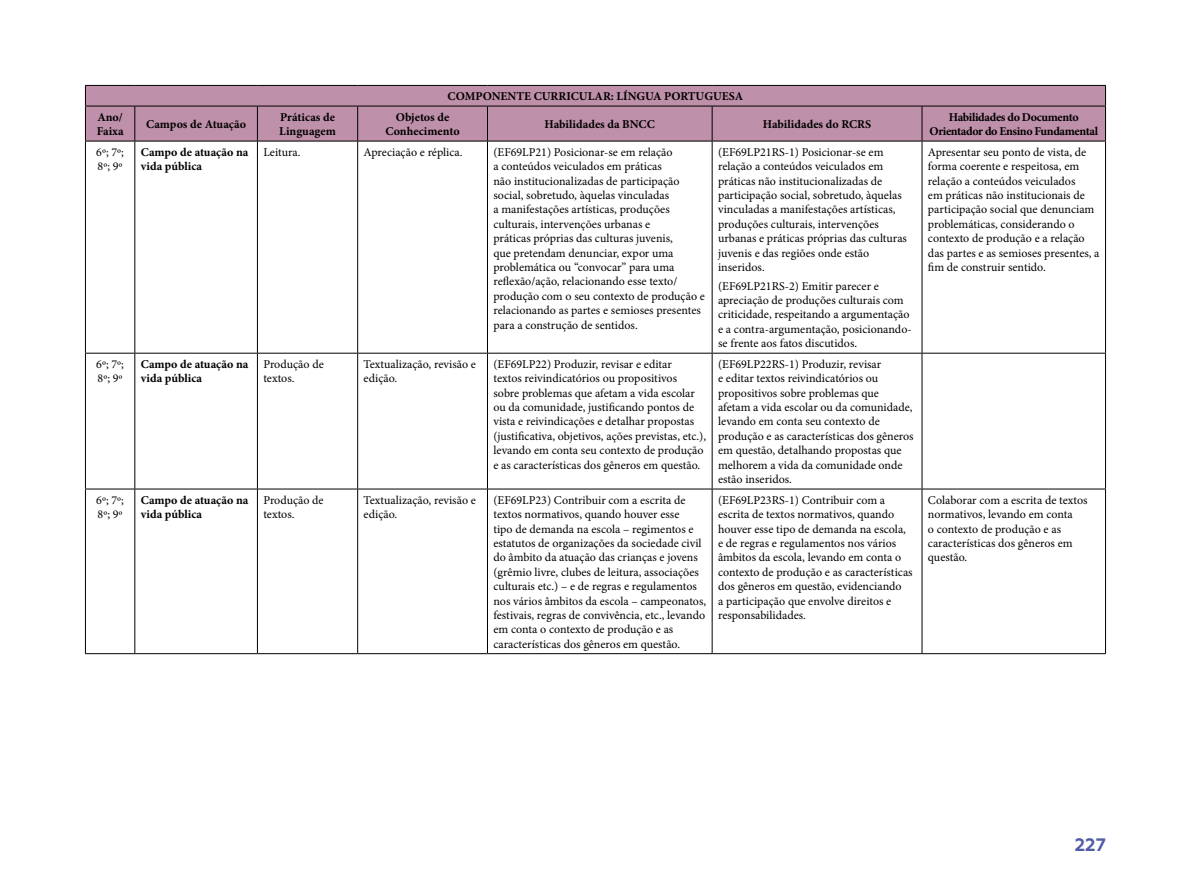
<style>
.page{position:relative;width:1191px;height:893px;background:#fff}
.page>*{position:absolute;margin:0;border:0;box-sizing:border-box;transform-origin:0 0}
.t1{font:700 18px "Geometria";color:#515ca9}
.t2{font:12px/14.4px "Minion Pro";color:#000}
.t3{font:700 12px/14.4px "Minion Pro";color:#000}
.t4{font:700 12px/14.4px "Minion Pro";letter-spacing:-.03em;color:#000;text-align:center}
</style>
<div class="page">
<div style="left:86px;top:86px;width:1019px;height:55px;background:#bf90a9"></div>
<hr style="left:85px;top:141px;width:1px;height:212px;background:#000">
<hr style="left:134px;top:141px;width:1px;height:212px;background:#000">
<hr style="left:257px;top:141px;width:1px;height:212px;background:#000">
<hr style="left:357px;top:141px;width:1px;height:212px;background:#000">
<hr style="left:487px;top:141px;width:1px;height:212px;background:#000">
<hr style="left:712px;top:141px;width:1px;height:212px;background:#000">
<hr style="left:921px;top:141px;width:1px;height:212px;background:#000">
<hr style="left:1105px;top:141px;width:1px;height:212px;background:#000">
<hr style="left:85px;top:353px;width:50px;height:1px;background:#000">
<hr style="left:85px;top:354px;width:1px;height:135px;background:#000">
<hr style="left:135px;top:353px;width:122px;height:1px;background:#000">
<hr style="left:134px;top:354px;width:1px;height:135px;background:#000">
<hr style="left:257px;top:353px;width:101px;height:1px;background:#000">
<hr style="left:257px;top:354px;width:1px;height:135px;background:#000">
<hr style="left:358px;top:353px;width:129px;height:1px;background:#000">
<hr style="left:357px;top:354px;width:1px;height:135px;background:#000">
<hr style="left:487px;top:353px;width:225px;height:1px;background:#000">
<hr style="left:487px;top:354px;width:1px;height:135px;background:#000">
<hr style="left:712px;top:353px;width:210px;height:1px;background:#000">
<hr style="left:712px;top:354px;width:1px;height:135px;background:#000">
<hr style="left:922px;top:353px;width:184px;height:1px;background:#000">
<hr style="left:921px;top:354px;width:1px;height:135px;background:#000">
<hr style="left:1105px;top:354px;width:1px;height:135px;background:#000">
<hr style="left:85px;top:489px;width:50px;height:1px;background:#000">
<hr style="left:85px;top:489px;width:1px;height:164px;background:#000">
<hr style="left:135px;top:489px;width:122px;height:1px;background:#000">
<hr style="left:134px;top:489px;width:1px;height:164px;background:#000">
<hr style="left:257px;top:489px;width:101px;height:1px;background:#000">
<hr style="left:257px;top:489px;width:1px;height:164px;background:#000">
<hr style="left:358px;top:489px;width:129px;height:1px;background:#000">
<hr style="left:357px;top:489px;width:1px;height:164px;background:#000">
<hr style="left:487px;top:489px;width:225px;height:1px;background:#000">
<hr style="left:487px;top:489px;width:1px;height:164px;background:#000">
<hr style="left:712px;top:489px;width:210px;height:1px;background:#000">
<hr style="left:712px;top:489px;width:1px;height:164px;background:#000">
<hr style="left:922px;top:489px;width:184px;height:1px;background:#000">
<hr style="left:921px;top:489px;width:1px;height:164px;background:#000">
<hr style="left:1105px;top:489px;width:1px;height:164px;background:#000">
<hr style="left:85px;top:653px;width:50px;height:1px;background:#000">
<hr style="left:135px;top:653px;width:122px;height:1px;background:#000">
<hr style="left:257px;top:653px;width:101px;height:1px;background:#000">
<hr style="left:358px;top:653px;width:129px;height:1px;background:#000">
<hr style="left:487px;top:653px;width:225px;height:1px;background:#000">
<hr style="left:712px;top:653px;width:210px;height:1px;background:#000">
<hr style="left:922px;top:653px;width:184px;height:1px;background:#000">
<hr style="left:85px;top:85px;width:50px;height:1px;background:#000">
<svg style="left:85px;top:86px;width:1px;height:20px"></svg>
<hr style="left:135px;top:85px;width:122px;height:1px;background:#000">
<hr style="left:257px;top:85px;width:101px;height:1px;background:#000">
<hr style="left:358px;top:85px;width:129px;height:1px;background:#000">
<hr style="left:487px;top:85px;width:225px;height:1px;background:#000">
<hr style="left:712px;top:85px;width:210px;height:1px;background:#000">
<hr style="left:922px;top:85px;width:184px;height:1px;background:#000">
<svg style="left:1105px;top:86px;width:1px;height:20px"></svg>
<hr style="left:85px;top:106px;width:50px;height:1px;background:#000">
<hr style="left:85px;top:106px;width:1px;height:35px;background:#000">
<hr style="left:135px;top:106px;width:122px;height:1px;background:#000">
<hr style="left:134px;top:106px;width:1px;height:35px;background:#000">
<hr style="left:257px;top:106px;width:101px;height:1px;background:#000">
<hr style="left:257px;top:106px;width:1px;height:35px;background:#000">
<hr style="left:358px;top:106px;width:129px;height:1px;background:#000">
<hr style="left:357px;top:106px;width:1px;height:35px;background:#000">
<hr style="left:487px;top:106px;width:225px;height:1px;background:#000">
<hr style="left:487px;top:106px;width:1px;height:35px;background:#000">
<hr style="left:712px;top:106px;width:210px;height:1px;background:#000">
<hr style="left:712px;top:106px;width:1px;height:35px;background:#000">
<hr style="left:922px;top:106px;width:184px;height:1px;background:#000">
<hr style="left:921px;top:106px;width:1px;height:35px;background:#000">
<hr style="left:1105px;top:106px;width:1px;height:35px;background:#000">
<hr style="left:85px;top:141px;width:50px;height:1px;background:#000">
<hr style="left:135px;top:141px;width:122px;height:1px;background:#000">
<hr style="left:257px;top:141px;width:101px;height:1px;background:#000">
<hr style="left:358px;top:141px;width:129px;height:1px;background:#000">
<hr style="left:487px;top:141px;width:225px;height:1px;background:#000">
<hr style="left:712px;top:141px;width:210px;height:1px;background:#000">
<hr style="left:922px;top:141px;width:184px;height:1px;background:#000">
<p class="t3" style="left:447px;top:89px;width:297px">COMPONENTE CURRICULAR: LÍNGUA PORTUGUESA</p>
<p class="t3" style="left:97px;top:110px;width:28px">Ano/<br>Faixa</p>
<p class="t3" style="left:146px;top:117px;width:101px">Campos de Atuação</p>
<p class="t3" style="left:279px;top:110px;width:58px">Práticas de<br>Linguagem</p>
<p class="t3" style="left:385px;top:110px;width:76px;text-align:center">Objetos de<br>Conhecimento</p>
<p class="t3" style="left:544px;top:117px;width:112px">Habilidades da BNCC</p>
<p class="t3" style="left:763px;top:117px;width:110px">Habilidades do RCRS</p>
<p class="t4" style="left:929px;top:110px;width:170px">Habilidades do Documento<br>Orientador do Ensino Fundamental</p>
<p class="t2" style="left:96px;top:145px;width:29px">6º; 7º;<br>8º; 9º</p>
<p class="t3" style="left:141px;top:145px;width:109px">Campo de atuação na vida pública</p>
<p class="t2" style="left:263px;top:145px;width:39px">Leitura.</p>
<p class="t2" style="left:363px;top:145px;width:100px">Apreciação e réplica.</p>
<p class="t2" style="left:493px;top:145px;width:213px">(EF69LP21) Posicionar-se em relação<br>a conteúdos veiculados em práticas<br>não institucionalizadas de participação social, sobretudo, àquelas vinculadas<br>a manifestações artísticas, produções culturais, intervenções urbanas e<br>práticas próprias das culturas juvenis,<br>que pretendam denunciar, expor uma problemática ou “convocar” para uma reflexão/ação, relacionando esse texto/ produção com o seu contexto de produção e relacionando as partes e semioses presentes para a construção de sentidos.</p>
<p class="t2" style="left:718px;top:145px;width:190px">(EF69LP21RS-1) Posicionar-se em relação a conteúdos veiculados em práticas não institucionalizadas de participação social, sobretudo, àquelas vinculadas a manifestações artísticas, produções culturais, intervenções urbanas e práticas próprias das culturas juvenis e das regiões onde estão inseridos.</p>
<p class="t2" style="left:928px;top:145px;width:173px">Apresentar seu ponto de vista, de forma coerente e respeitosa, em relação a conteúdos veiculados<br>em práticas não institucionais de participação social que denunciam problemáticas, considerando o contexto de produção e a relação das partes e as semioses presentes, a fim de construir sentido.</p>
<p class="t2" style="left:718px;top:279px;width:195px">(EF69LP21RS-2) Emitir parecer e apreciação de produções culturais com criticidade, respeitando a argumentação e a contra-argumentação, posicionando&shy;se frente aos fatos discutidos.</p>
<p class="t2" style="left:96px;top:357px;width:29px">6º; 7º;<br>8º; 9º</p>
<p class="t3" style="left:141px;top:357px;width:109px">Campo de atuação na vida pública</p>
<p class="t2" style="left:263px;top:357px;width:62px">Produção de textos.</p>
<p class="t2" style="left:363px;top:357px;width:114px">Textualização, revisão e edição.</p>
<p class="t2" style="left:493px;top:357px;width:214px">(EF69LP22) Produzir, revisar e editar<br>textos reivindicatórios ou propositivos<br>sobre problemas que afetam a vida escolar ou da comunidade, justificando pontos de vista e reivindicações e detalhar propostas (justificativa, objetivos, ações previstas, etc.), levando em conta seu contexto de produção e as características dos gêneros em questão.</p>
<p class="t2" style="left:718px;top:357px;width:197px">(EF69LP22RS-1) Produzir, revisar<br>e editar textos reivindicatórios ou propositivos sobre problemas que afetam a vida escolar ou da comunidade, levando em conta seu contexto de produção e as características dos gêneros em questão, detalhando propostas que melhorem a vida da comunidade onde estão inseridos.</p>
<p class="t2" style="left:96px;top:493px;width:29px">6º; 7º;<br>8º; 9º</p>
<p class="t3" style="left:141px;top:492px;width:109px">Campo de atuação na vida pública</p>
<p class="t2" style="left:263px;top:493px;width:62px">Produção de textos.</p>
<p class="t2" style="left:363px;top:493px;width:114px">Textualização, revisão e edição.</p>
<p class="t2" style="left:493px;top:493px;width:214px">(EF69LP23) Contribuir com a escrita de textos normativos, quando houver esse<br>tipo de demanda na escola – regimentos e estatutos de organizações da sociedade civil do âmbito da atuação das crianças e jovens (grêmio livre, clubes de leitura, associações culturais etc.) – e de regras e regulamentos nos vários âmbitos da escola – campeonatos, festivais, regras de convivência, etc., levando em conta o contexto de produção e as características dos gêneros em questão.</p>
<p class="t2" style="left:718px;top:493px;width:196px">(EF69LP23RS-1) Contribuir com a escrita de textos normativos, quando houver esse tipo de demanda na escola, e de regras e regulamentos nos vários âmbitos da escola, levando em conta o contexto de produção e as características dos gêneros em questão, evidenciando<br>a participação que envolve direitos e responsabilidades.</p>
<p class="t2" style="left:928px;top:493px;width:161px">Colaborar com a escrita de textos normativos, levando em conta<br>o contexto de produção e as características dos gêneros em questão.</p>
<h1 class="t1" style="left:1074px;top:834px;width:33px">227</h1>
</div>
